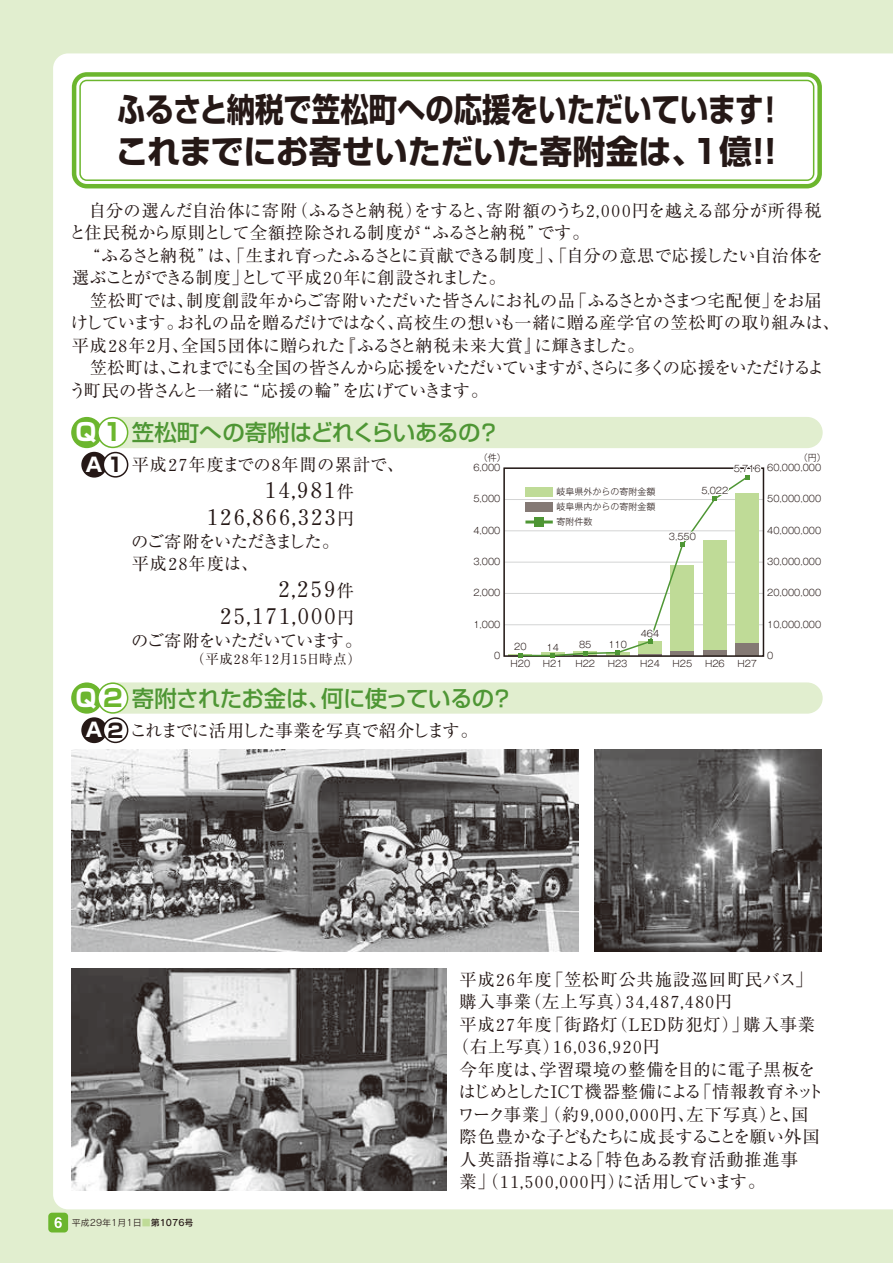
<style>
.page{position:relative;width:893px;height:1263px;background:#e1eecf}
.page>*{position:absolute;margin:0;border:0;box-sizing:border-box;transform-origin:0 0}
.t1{font:33px/42px "Shin Go Bold 90 pv RKSJ H";color:#251816;scale:.86 1}
.t2{font:22.5px/27px "Ryumin regular 90 pv RKSJ H";letter-spacing:-.405em;color:#251816;text-align:right}
.t3{font:22.5px "Shin Go Medium 90 pv RKSJ H";letter-spacing:-.025em;color:#4e9634}
.t4{font:22.5px "Shin Go Medium 90 pv RKSJ H";color:#4e9634}
.t5{font:19.5px "Shin Go Bold 90 pv RKSJ H";color:#fff}
.t6{font:17.25px/22.5px "Ryumin regular 90 pv RKSJ H";letter-spacing:-.045em;color:#251816}
.t7{font:17.25px "Ryumin regular 90 pv RKSJ H";letter-spacing:.05em;color:#251816}
.t8{font:17.25px "Ryumin regular 90 pv RKSJ H";letter-spacing:-.105em;color:#251816}
.t9{font:17.25px "Ryumin regular 90 pv RKSJ H";letter-spacing:-.02em;color:#251816}
.t10{font:17.25px "Ryumin regular 90 pv RKSJ H";letter-spacing:-.15em;color:#251816}
.t11{font:17.25px "Ryumin regular 90 pv RKSJ H";letter-spacing:-.07em;color:#251816}
.t12{font:17.25px "Ryumin regular 90 pv RKSJ H";letter-spacing:.025em;color:#251816}
.t13{font:17.25px "Ryumin regular 90 pv RKSJ H";letter-spacing:-.4em;color:#251816}
.t14{font:13.5px "Ryumin regular 90 pv RKSJ H";letter-spacing:-.205em;color:#251816}
.t15{font:9px/15px "Gothic MB101 Lig 90 pv RKSJ H";color:#261917;text-align:justify}
.t16{font:9px "Rodin CID M 90 pv RKSJ H";color:#261917}
.s1{font-family:"Shin Go Bold 90 pv RKSJ H";font-size:24px;color:#fff}
.s2{font-family:"Shin Go Bold 90 pv RKSJ H";font-size:24px;color:#6cb62e}
.s3{color:#251816}
.s4{font-size:17.25px}
.s5{font-family:"Jun 101 Light 90 pv RKSJ H";color:#bfdb97}
.s6{font-family:"Rodin CID DB 90 pv RKSJ H"}
</style>
<div class="page">
<div style="left:53px;top:53px;width:840px;height:1156px;background:#fff"></div>
<hr style="left:504px;top:624px;width:259px;height:1px;background:#d3d4d4">
<hr style="left:504px;top:593px;width:259px;height:1px;background:#d3d4d4">
<hr style="left:504px;top:562px;width:259px;height:1px;background:#d3d4d4">
<hr style="left:504px;top:530px;width:259px;height:1px;background:#d3d4d4">
<hr style="left:504px;top:499px;width:259px;height:1px;background:#d3d4d4">
<img style="left:72px;top:750px;width:506px;height:202px">
<img style="left:72px;top:968px;width:375px;height:222px">
<img style="left:595px;top:750px;width:227px;height:202px">
<div style="left:98px;top:418px;width:724px;height:29px;background:#e1eecf;border-radius:15px"></div>
<div style="left:97px;top:417px;width:726px;height:31px;border:2px solid #e1eecf;border-radius:15px"></div>
<div style="left:98px;top:683px;width:724px;height:30px;background:#e1eecf;border-radius:15px"></div>
<div style="left:97px;top:682px;width:726px;height:32px;border:2px solid #e1eecf;border-radius:15px"></div>
<div style="left:72px;top:72px;width:750px;height:116px;background:#6cb62e;border-radius:15px"></div>
<svg style="left:76px;top:77px;width:741px;height:107px;background:#f5faf1"></svg>
<div style="left:80px;top:80px;width:734px;height:100px;background:#fff;border-radius:7px"></div>
<div style="left:79px;top:80px;width:735px;height:101px;border:2px solid #6cb62e;border-radius:7px"></div>
<div style="left:72px;top:418px;width:30px;height:29px;background:#6cb62e;border-radius:50%"></div>
<div style="left:71px;top:417px;width:31px;height:31px;border:2px solid #6cb62e;border-radius:50%"></div>
<div style="left:98px;top:418px;width:30px;height:29px;background:#fff;border-radius:50%"></div>
<div style="left:97px;top:417px;width:31px;height:31px;border:2px solid #6cb62e;border-radius:50%"></div>
<div style="left:82px;top:452px;width:24px;height:25px;background:#251816;border-radius:50%"></div>
<div style="left:81px;top:452px;width:26px;height:26px;border:2px solid #251816;border-radius:50%"></div>
<div style="left:103px;top:452px;width:25px;height:25px;background:#fff;border-radius:50%"></div>
<div style="left:103px;top:452px;width:25px;height:26px;border:2px solid #251816;border-radius:50%"></div>
<div style="left:72px;top:683px;width:30px;height:30px;background:#6cb62e;border-radius:50%"></div>
<div style="left:71px;top:682px;width:31px;height:32px;border:2px solid #6cb62e;border-radius:50%"></div>
<div style="left:98px;top:683px;width:30px;height:30px;background:#fff;border-radius:50%"></div>
<div style="left:97px;top:682px;width:31px;height:32px;border:2px solid #6cb62e;border-radius:50%"></div>
<div style="left:82px;top:718px;width:24px;height:24px;background:#251816;border-radius:50%"></div>
<div style="left:81px;top:717px;width:26px;height:26px;border:2px solid #251816;border-radius:50%"></div>
<div style="left:103px;top:718px;width:25px;height:24px;background:#fff;border-radius:50%"></div>
<div style="left:103px;top:717px;width:25px;height:26px;border:2px solid #251816;border-radius:50%"></div>
<hr style="left:520px;top:655px;width:33px;height:1px;background:#4e9634">
<svg style="left:509px;top:641px;width:23px;height:17px"></svg>
<div style="left:520px;top:642px;width:7px;height:10px;border:2px solid #fff;border-radius:50%"></div>
<div style="left:520px;top:642px;width:7px;height:9px;border:2px solid #fff;border-radius:50%"></div>
<svg style="left:541px;top:462px;width:222px;height:196px;background:#eaf0e1"></svg>
<hr style="left:525px;top:520px;width:28px;height:3px;background:#4e9634">
<div style="left:535px;top:517px;width:9px;height:9px;background:#4e9634"></div>
<div style="left:525px;top:502px;width:28px;height:9px;background:#847974"></div>
<div style="left:525px;top:487px;width:28px;height:9px;background:#bfdb97"></div>
<div style="left:48px;top:1213px;width:20px;height:19px;background:#6cb62e;border-radius:4px"></div>
<svg style="left:55px;top:1217px;width:7px;height:11px"></svg>
<h1 class="t1" style="left:116px;top:93px;width:779px">ふるさと納税で笠松町への応援をいただいています！これまでにお寄せいただいた寄附金は、1億!!</h1>
<p class="t6" style="left:69px;top:202px;width:754px">　自分の選んだ自治体に寄附（ふるさと納税）をすると、寄附額のうち２,０００円を越える部分が所得税と住民税から原則として全額控除される制度が“ふるさと納税”です。</p>
<p class="t6" style="left:69px;top:247px;width:772px;text-indent:15px">“ふるさと納税”は、「生まれ育ったふるさとに貢献できる制度」、「自分の意思で応援したい自治体を選ぶことができる制度」として平成２０年に創設されました。<br>　笠松町では、制度創設年からご寄附いただいた皆さんにお礼の品「ふるさとかさまつ宅配便」をお届けしています。お礼の品を贈るだけではなく、高校生の想いも一緒に贈る産学官の笠松町の取り組みは、平成２８年２月、全国５団体に贈られた『ふるさと納税未来大賞』に輝きました。<br>　笠松町は、これまでにも全国の皆さんから応援をいただいていますが、さらに多くの応援をいただけるよう町民の皆さんと一緒に“応援の輪”を広げていきます。</p>
<h2 class="t4" style="left:76px;top:424px;width:426px"><span class="s1">Q</span> <span class="s2">1</span> 笠松町への寄附はどれくらいあるの？</h2>
<p class="t5" style="left:85px;top:457px;width:39px">A <span class="s3">1</span></p>
<p class="t15" style="left:479px;top:451px;width:29px">（件）</p>
<p class="t6" style="left:132px;top:456px;width:274px">平成２７年度までの８年間の累計で、</p>
<h2 class="t2" style="left:201px;top:479px;width:155px">１４,９８１<span class="s4">件<br></span>１２６,８６６,３２３<span class="s4">円</span></h2>
<p class="t6" style="left:131px;top:532px;width:210px">のご寄附をいただきました。平成２８年度は、</p>
<h2 class="t2" style="left:215px;top:578px;width:141px">２,２５９<span class="s4">件<br></span>２５,１７１,０００<span class="s4">円</span></h2>
<p class="t6" style="left:131px;top:631px;width:233px">のご寄附をいただいています。</p>
<p class="t14" style="left:191px;top:654px;width:172px">（平成２８年１２月１５日時点）</p>
<p class="t15" style="left:473px;top:461px;width:28px">6,000</p>
<p class="t15" style="left:473px;top:493px;width:28px">5,000</p>
<p class="t15" style="left:473px;top:524px;width:28px">4,000</p>
<p class="t15" style="left:473px;top:555px;width:28px">3,000</p>
<p class="t15" style="left:473px;top:587px;width:28px">2,000</p>
<p class="t15" style="left:473px;top:618px;width:28px">1,000</p>
<p class="t15" style="left:494px;top:649px;width:8px">0</p>
<p class="t15" style="left:556px;top:486px;width:101px">岐阜県外からの寄附金額岐阜県内からの寄附金額寄附件数</p>
<p class="t15" style="left:641px;top:627px;width:20px">464</p>
<p class="t15" style="left:799px;top:451px;width:29px">（円）</p>
<p class="t15" style="left:767px;top:461px;width:55px">60,000,000</p>
<p class="t15" style="left:734px;top:462px;width:28px">5,716</p>
<p class="t15" style="left:701px;top:484px;width:28px">5,022</p>
<p class="t15" style="left:669px;top:530px;width:28px">3,550</p>
<p class="t15" style="left:767px;top:493px;width:55px">50,000,000</p>
<p class="t15" style="left:767px;top:524px;width:55px">40,000,000</p>
<p class="t15" style="left:767px;top:555px;width:55px">30,000,000</p>
<p class="t15" style="left:767px;top:587px;width:55px">20,000,000</p>
<p class="t15" style="left:767px;top:618px;width:55px">10,000,000</p>
<p class="t15" style="left:514px;top:641px;width:14px">20</p>
<p class="t15" style="left:547px;top:641px;width:14px">14</p>
<p class="t15" style="left:579px;top:639px;width:14px">85</p>
<p class="t15" style="left:608px;top:638px;width:20px">110</p>
<p class="t15" style="left:510px;top:657px;width:21px">H20</p>
<p class="t15" style="left:543px;top:657px;width:21px">H21</p>
<p class="t15" style="left:575px;top:657px;width:21px">H22</p>
<p class="t15" style="left:608px;top:657px;width:21px">H23</p>
<p class="t15" style="left:640px;top:657px;width:21px">H24</p>
<p class="t15" style="left:673px;top:657px;width:21px">H25</p>
<p class="t15" style="left:705px;top:657px;width:21px">H26</p>
<p class="t15" style="left:737px;top:657px;width:21px">H27</p>
<p class="t15" style="left:767px;top:649px;width:8px">0</p>
<h2 class="t3" style="left:76px;top:690px;width:439px"><span class="s1">Q</span> <span class="s2">2</span> 寄附されたお金は、何に使っているの？</h2>
<p class="t5" style="left:85px;top:723px;width:39px">A <span class="s3">2</span></p>
<p class="t6" style="left:130px;top:721px;width:350px">これまでに活用した事業を写真で紹介します。</p>
<p class="t16" style="left:72px;top:1219px;width:123px">平成29年1月1日<span class="s5">■</span><span class="s6">第1076号</span></p>
<p class="t7" style="left:460px;top:973px;width:354px">平成２６年度「笠松町公共施設巡回町民バス」</p>
<p class="t11" style="left:460px;top:995px;width:274px">購入事業（左上写真）３４,４８７,４８０円</p>
<p class="t7" style="left:460px;top:1018px;width:357px">平成２７年度「街路灯（LED防犯灯）」購入事業</p>
<p class="t13" style="left:451px;top:1040px;width:210px">（右上写真）１６,０３６,９２０円</p>
<p class="t12" style="left:460px;top:1063px;width:357px">今年度は、学習環境の整備を目的に電子黒板を</p>
<p class="t9" style="left:459px;top:1085px;width:367px">はじめとしたICT機器整備による「情報教育ネット</p>
<p class="t8" style="left:458px;top:1108px;width:352px">ワーク事業」（約９,０００,０００円、左下写真）と、国</p>
<p class="t6" style="left:460px;top:1128px;width:361px">際色豊かな子どもたちに成長することを願い外国</p>
<p class="t7" style="left:460px;top:1153px;width:340px">人英語指導による「特色ある教育活動推進事</p>
<p class="t10" style="left:460px;top:1175px;width:307px">業」（１１,５００,０００円）に活用しています。</p>
</div>
